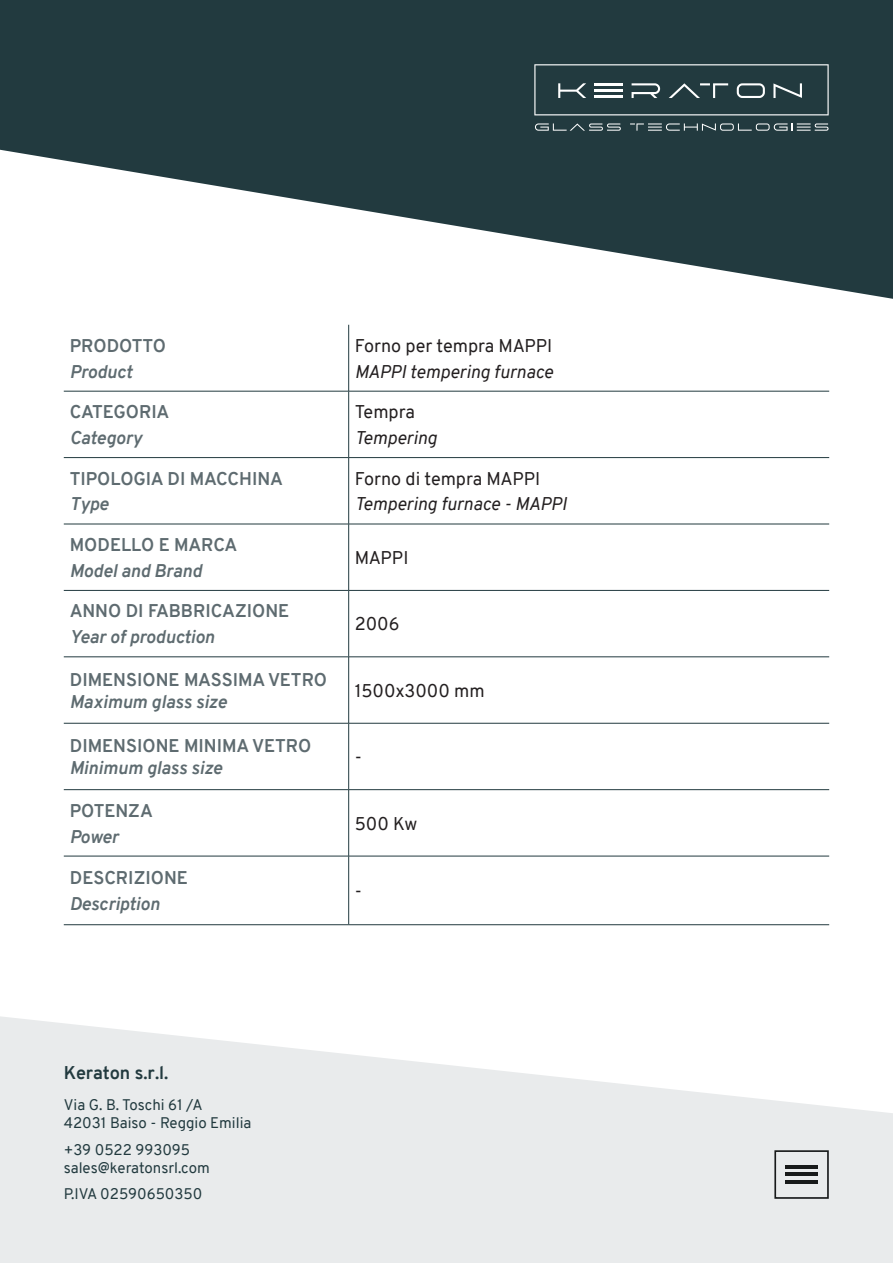
<style>
.page{position:relative;width:893px;height:1263px;background:#fff}
.page>*{position:absolute;margin:0;border:0;box-sizing:border-box;transform-origin:0 0}
.t1{font:700 18px "Overpass";color:#5e6b70}
.t2{font:italic 700 18px "Overpass";color:#5e6b70}
.t3{font:18px "Overpass";color:#231f20}
.t4{font:italic 18px "Overpass";color:#231f20}
.t5{font:700 18px "Overpass";letter-spacing:-.005em;color:#223a3f}
.t6{font:15px/18px "Overpass";color:#223a3f}
</style>
<div class="page">
<svg style="left:0;top:0;width:893px;height:299px;fill:#223a3f"></svg>
<svg style="left:0;top:1016px;width:893px;height:247px;fill:#e9ebec"></svg>
<svg style="left:534px;top:64px;width:295px;height:51px"></svg>
<svg style="left:535px;top:123px;width:86px;height:8px"></svg>
<svg style="left:630px;top:123px;width:198px;height:8px"></svg>
<hr style="left:595px;top:83px;width:28px;height:3px;background:#fff">
<hr style="left:595px;top:89px;width:28px;height:3px;background:#fff">
<hr style="left:595px;top:96px;width:28px;height:2px;background:#fff">
<hr style="left:785px;top:1165px;width:33px;height:3px;background:#181a1a">
<hr style="left:785px;top:1173px;width:33px;height:3px;background:#181a1a">
<hr style="left:785px;top:1180px;width:33px;height:3px;background:#181a1a">
<div style="left:774px;top:1150px;width:55px;height:49px;border:2px solid #181a1a"></div>
<hr style="left:348px;top:325px;width:1px;height:66px;background:#223a3f">
<hr style="left:64px;top:391px;width:285px;height:1px;background:#223a3f">
<hr style="left:349px;top:391px;width:480px;height:1px;background:#223a3f">
<hr style="left:348px;top:391px;width:1px;height:66px;background:#223a3f">
<hr style="left:64px;top:457px;width:285px;height:1px;background:#223a3f">
<hr style="left:349px;top:457px;width:480px;height:1px;background:#223a3f">
<hr style="left:348px;top:458px;width:1px;height:66px;background:#223a3f">
<hr style="left:64px;top:524px;width:285px;height:1px;background:#223a3f">
<hr style="left:349px;top:524px;width:480px;height:1px;background:#223a3f">
<hr style="left:348px;top:524px;width:1px;height:66px;background:#223a3f">
<hr style="left:64px;top:590px;width:285px;height:1px;background:#223a3f">
<hr style="left:349px;top:590px;width:480px;height:1px;background:#223a3f">
<hr style="left:348px;top:591px;width:1px;height:66px;background:#223a3f">
<hr style="left:64px;top:656px;width:285px;height:1px;background:#223a3f">
<hr style="left:349px;top:656px;width:480px;height:1px;background:#223a3f">
<hr style="left:348px;top:657px;width:1px;height:66px;background:#223a3f">
<hr style="left:64px;top:723px;width:285px;height:1px;background:#223a3f">
<hr style="left:349px;top:723px;width:480px;height:1px;background:#223a3f">
<hr style="left:348px;top:723px;width:1px;height:66px;background:#223a3f">
<hr style="left:64px;top:789px;width:285px;height:1px;background:#223a3f">
<hr style="left:349px;top:789px;width:480px;height:1px;background:#223a3f">
<hr style="left:348px;top:790px;width:1px;height:66px;background:#223a3f">
<hr style="left:64px;top:856px;width:285px;height:1px;background:#223a3f">
<hr style="left:349px;top:856px;width:480px;height:1px;background:#223a3f">
<hr style="left:348px;top:856px;width:1px;height:68px;background:#223a3f">
<hr style="left:64px;top:924px;width:285px;height:1px;background:#223a3f">
<hr style="left:349px;top:924px;width:480px;height:1px;background:#223a3f">
<p class="t1" style="left:70px;top:333px;width:98px">PRODOTTO</p>
<p class="t2" style="left:70px;top:358px;width:64px">Product</p>
<p class="t1" style="left:70px;top:399px;width:101px">CATEGORIA</p>
<p class="t2" style="left:70px;top:425px;width:74px">Category</p>
<p class="t1" style="left:70px;top:465px;width:215px">TIPOLOGIA DI MACCHINA</p>
<p class="t2" style="left:70px;top:491px;width:40px">Type</p>
<p class="t1" style="left:70px;top:532px;width:169px">MODELLO E MARCA</p>
<p class="t2" style="left:70px;top:558px;width:134px">Model and Brand</p>
<p class="t1" style="left:70px;top:598px;width:221px">ANNO DI FABBRICAZIONE</p>
<p class="t2" style="left:70px;top:624px;width:146px">Year of production</p>
<p class="t1" style="left:70px;top:667px;width:259px">DIMENSIONE MASSIMA VETRO</p>
<p class="t2" style="left:70px;top:688px;width:159px">Maximum glass size</p>
<p class="t1" style="left:70px;top:733px;width:243px">DIMENSIONE MINIMA VETRO</p>
<p class="t2" style="left:70px;top:755px;width:154px">Minimum glass size</p>
<p class="t1" style="left:70px;top:797px;width:85px">POTENZA</p>
<p class="t2" style="left:70px;top:823px;width:50px">Power</p>
<p class="t1" style="left:70px;top:865px;width:120px">DESCRIZIONE</p>
<p class="t2" style="left:70px;top:891px;width:91px">Description</p>
<p class="t3" style="left:355px;top:333px;width:199px">Forno per tempra MAPPI</p>
<p class="t4" style="left:355px;top:358px;width:200px">MAPPI tempering furnace</p>
<p class="t3" style="left:355px;top:399px;width:62px">Tempra</p>
<p class="t4" style="left:355px;top:425px;width:84px">Tempering</p>
<p class="t3" style="left:355px;top:465px;width:187px">Forno di tempra MAPPI</p>
<p class="t4" style="left:355px;top:491px;width:213px">Tempering furnace - MAPPI</p>
<p class="t3" style="left:355px;top:545px;width:55px">MAPPI</p>
<p class="t3" style="left:355px;top:611px;width:46px">2006</p>
<p class="t3" style="left:355px;top:678px;width:131px">1500x3000 mm</p>
<p class="t3" style="left:355px;top:744px;width:9px">-</p>
<p class="t3" style="left:355px;top:810px;width:64px">500 Kw</p>
<p class="t3" style="left:355px;top:878px;width:9px">-</p>
<p class="t5" style="left:64px;top:1060px;width:106px">Keraton s.r.l.</p>
<p class="t6" style="left:64px;top:1096px;width:189px">Via G. B. Toschi 61 /A<br>42031 Baiso - Reggio Emilia</p>
<p class="t6" style="left:64px;top:1140px;width:147px">+39 0522 993095 sales@keratonsrl.com</p>
<p class="t6" style="left:64px;top:1185px;width:140px">P.IVA 02590650350</p>
</div>
